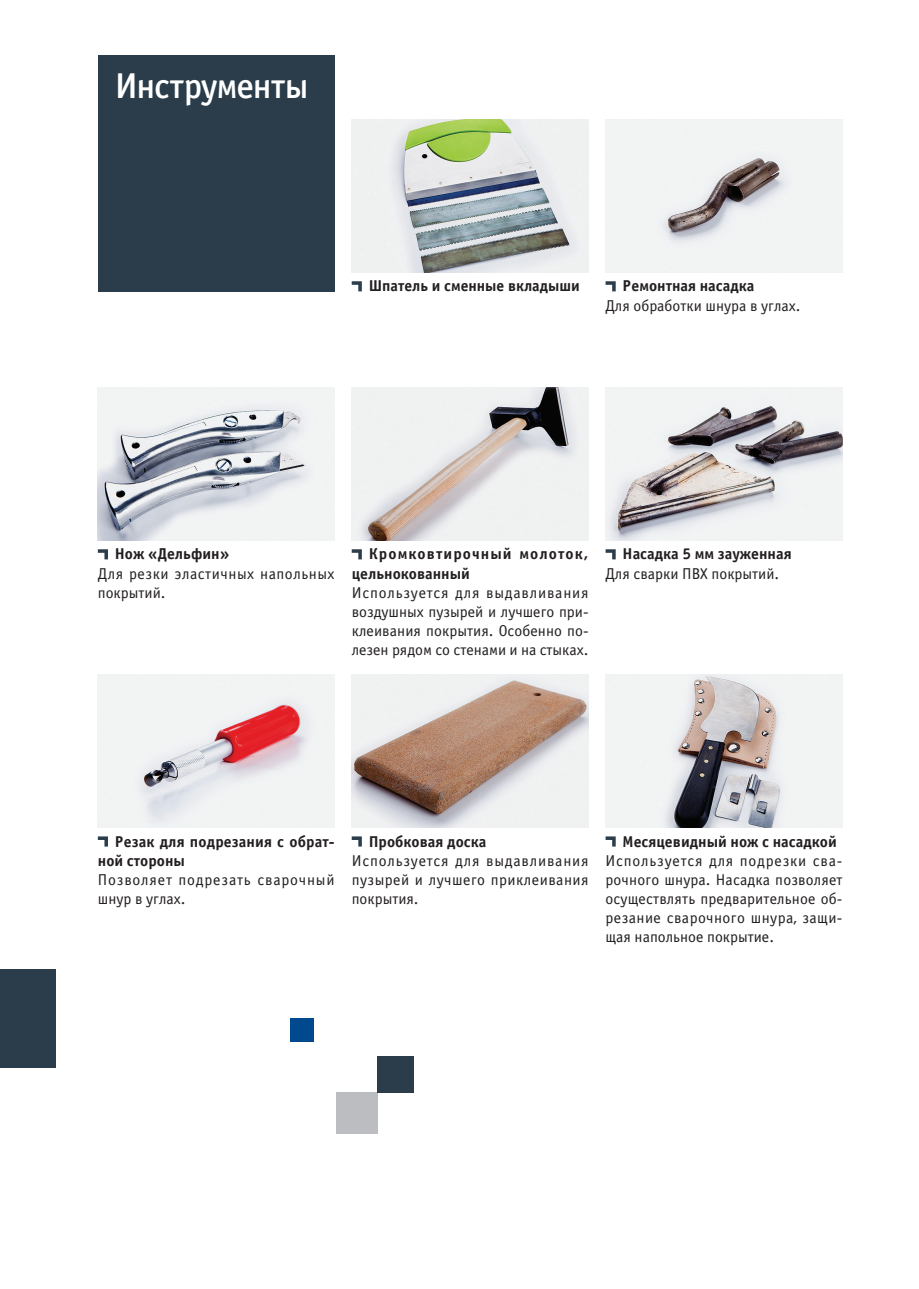
<style>
.page{position:relative;width:919px;height:1289px;background:#fff}
.page>*{position:absolute;margin:0;border:0;box-sizing:border-box;transform-origin:0 0}
.t1{font:36px "Officina Sans Medium ITC";letter-spacing:-.025em;color:#fff}
.t2{font:15.75px/19.2px "Officina Sans Book ITC";letter-spacing:.005em;color:#231f20;text-align:justify}
.t3{font:15.75px/19.2px "Officina Sans Bold ITC";color:#231f20}
.t4{font:15.75px/19.2px "Officina Sans Book ITC";letter-spacing:.05em;color:#231f20}
.t5{font:15.75px/19.2px "Officina Sans Bold ITC";letter-spacing:.07em;color:#231f20}
.t6{font:15.75px/19.2px "Officina Sans Book ITC";letter-spacing:.035em;color:#231f20}
</style>
<div class="page">
<img style="left:98px;top:387px;width:236px;height:153px">
<svg style="left:98px;top:549px;width:10px;height:10px"></svg>
<img style="left:98px;top:674px;width:236px;height:153px">
<svg style="left:98px;top:836px;width:10px;height:10px"></svg>
<img style="left:351px;top:119px;width:237px;height:153px">
<svg style="left:351px;top:281px;width:11px;height:10px"></svg>
<img style="left:351px;top:387px;width:237px;height:153px">
<svg style="left:351px;top:549px;width:11px;height:10px"></svg>
<img style="left:351px;top:674px;width:237px;height:153px">
<svg style="left:351px;top:836px;width:11px;height:10px"></svg>
<img style="left:605px;top:119px;width:237px;height:153px">
<svg style="left:605px;top:281px;width:10px;height:10px"></svg>
<img style="left:605px;top:387px;width:237px;height:153px">
<svg style="left:605px;top:549px;width:10px;height:10px"></svg>
<img style="left:605px;top:674px;width:237px;height:153px">
<svg style="left:605px;top:836px;width:10px;height:10px"></svg>
<div style="left:336px;top:1092px;width:41px;height:41px;background:#bcbdc0"></div>
<div style="left:377px;top:1056px;width:36px;height:36px;background:#2b3d4a"></div>
<div style="left:290px;top:1018px;width:23px;height:23px;background:#01498e"></div>
<div style="left:0;top:969px;width:55px;height:98px;background:#2b3d4a"></div>
<div style="left:98px;top:55px;width:236px;height:237px;background:#2b3d4a"></div>
<h1 class="t1" style="left:115px;top:65px;width:195px">Инструменты</h1>
<p class="t3" style="left:369px;top:276px;width:212px">Шпатель и сменные вкладыши</p>
<p class="t3" style="left:622px;top:276px;width:133px">Ремонтная насадка</p>
<p class="t2" style="left:605px;top:296px;width:196px">Для обработки шнура в углах.</p>
<p class="t3" style="left:115px;top:544px;width:116px">Н ож «Дельфин»</p>
<p class="t6" style="left:98px;top:563px;width:238px">Для резки эластичных напольных покрытий.</p>
<p class="t5" style="left:351px;top:544px;width:238px;text-indent:17px">Кромковтирочный молоток, цельнокованный</p>
<p class="t2" style="left:351px;top:583px;width:238px">Используется для выдавливания воздушных пузырей и лучшего при&shy;клеивания покрытия. Особенно по&shy;лезен рядом со стенами и на стыках.</p>
<p class="t3" style="left:622px;top:544px;width:171px">Н асадка 5 мм зауженная</p>
<p class="t2" style="left:605px;top:563px;width:175px">Для сварки ПВХ покрытий.</p>
<p class="t3" style="left:98px;top:831px;width:238px;text-indent:17px">Резак для подрезания с обрат&shy;ной стороны</p>
<p class="t4" style="left:98px;top:870px;width:238px">Позволяет подрезать сварочный шнур в углах.</p>
<p class="t3" style="left:369px;top:831px;width:119px">П робковая доска</p>
<p class="t2" style="left:351px;top:850px;width:238px">Используется для выдавливания пузырей и лучшего приклеивания покрытия.</p>
<p class="t3" style="left:622px;top:831px;width:216px">Месяцевидный нож с насадкой</p>
<p class="t2" style="left:605px;top:850px;width:238px">Используется для подрезки сва&shy;рочного шнура. Насадка позволяет осуществлять предварительное об&shy;резание сварочного шнура, защи&shy;щая напольное покрытие.</p>
</div>
